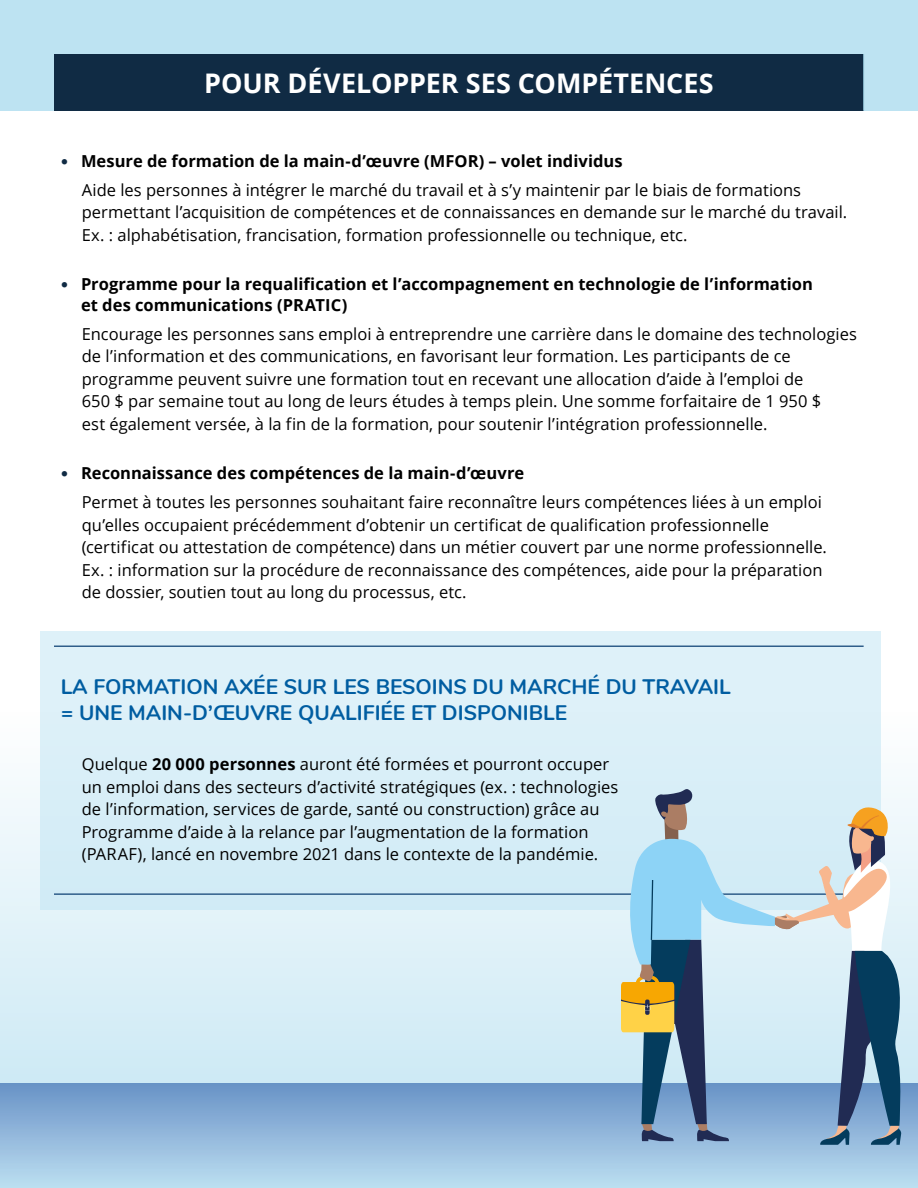
<style>
.page{position:relative;width:918px;height:1188px;background:#fff}
.page>*{position:absolute;margin:0;border:0;box-sizing:border-box;transform-origin:0 0}
.THÈMES{font:700 27px "Open Sans";letter-spacing:-.005em;color:#fff}
.t1{font:700 21px/25.2px "Nunito";color:#005da1}
.Texte_courant_-_retr{font:16.5px/22.5px "Open Sans";color:#000}
.t2{font:700 16.5px/21px "Open Sans";color:#000}
.s1{font-family:"Avenir";font-weight:400;font-size:15px;color:#102b44}
.s2{font-weight:700}
</style>
<div class="page">
<div style="left:40px;top:631px;width:840px;height:279px;background:#def1f9"></div>
<div style="left:0;top:0;width:918px;height:110px;background:#bde3f2"></div>
<svg style="left:0;top:712px;width:918px;height:476px;fill:#d6edf7"></svg>
<div style="left:54px;top:54px;width:810px;height:57px;background:#102b44"></div>
<hr style="left:863px;top:54px;width:1px;height:57px;background:#91c2d5">
<hr style="left:54px;top:646px;width:810px;height:1px;background:#2f5e8a">
<hr style="left:54px;top:893px;width:810px;height:2px;background:#2f5e8a">
<svg style="left:621px;top:788px;width:289px;height:357px"></svg>
<p class="THÈMES" style="left:204px;top:64px;width:511px">POUR DÉVELOPPER SES COMPÉTENCES</p>
<p class="t2" style="left:61px;top:150px;width:563px"><span class="s1">•</span> Mesure de formation de la main-d’œuvre (MFOR) – volet individus</p>
<p class="Texte_courant_-_retr" style="left:82px;top:178px;width:767px">Aide les personnes à intégrer le marché du travail et à s’y maintenir par le biais de formations permettant l’acquisition de compétences et de connaissances en demande sur le marché du travail.<br>Ex. : alphabétisation, francisation, formation professionnelle ou technique, etc.</p>
<p class="t2" style="left:81px;top:273px;width:734px;text-indent:-20px"><span class="s1">•</span> Programme pour la requalification et l’accompagnement en technologie de l’information et des communications (PRATIC)</p>
<p class="Texte_courant_-_retr" style="left:82px;top:322px;width:777px">Encourage les personnes sans emploi à entreprendre une carrière dans le domaine des technologies de l’information et des communications, en favorisant leur formation. Les participants de ce programme peuvent suivre une formation tout en recevant une allocation d’aide à l’emploi de<br>650 $ par semaine tout au long de leurs études à temps plein. Une somme forfaitaire de 1 950 $<br>est également versée, à la fin de la formation, pour soutenir l’intégration professionnelle.</p>
<p class="t2" style="left:61px;top:462px;width:465px"><span class="s1">•</span> Reconnaissance des compétences de la main-d’œuvre</p>
<p class="Texte_courant_-_retr" style="left:82px;top:490px;width:747px">Permet à toutes les personnes souhaitant faire reconnaître leurs compétences liées à un emploi qu’elles occupaient précédemment d’obtenir un certificat de qualification professionnelle (certificat ou attestation de compétence) dans un métier couvert par une norme professionnelle.<br>Ex. : information sur la procédure de reconnaissance des compétences, aide pour la préparation de dossier, soutien tout au long du processus, etc.</p>
<h3 class="t1" style="left:61px;top:673px;width:672px">LA FORMATION AXÉE SUR LES BESOINS DU MARCHÉ DU TRAVAIL = UNE MAIN-D’ŒUVRE QUALIFIÉE ET DISPONIBLE</h3>
<p class="Texte_courant_-_retr" style="left:82px;top:752px;width:538px">Quelque <span class="s2">20 000 personnes</span> auront été formées et pourront occuper un emploi dans des secteurs d’activité stratégiques (ex. : technologies de l’information, services de garde, santé ou construction) grâce au Programme d’aide à la relance par l’augmentation de la formation (PARAF), lancé en novembre 2021 dans le contexte de la pandémie.</p>
</div>
